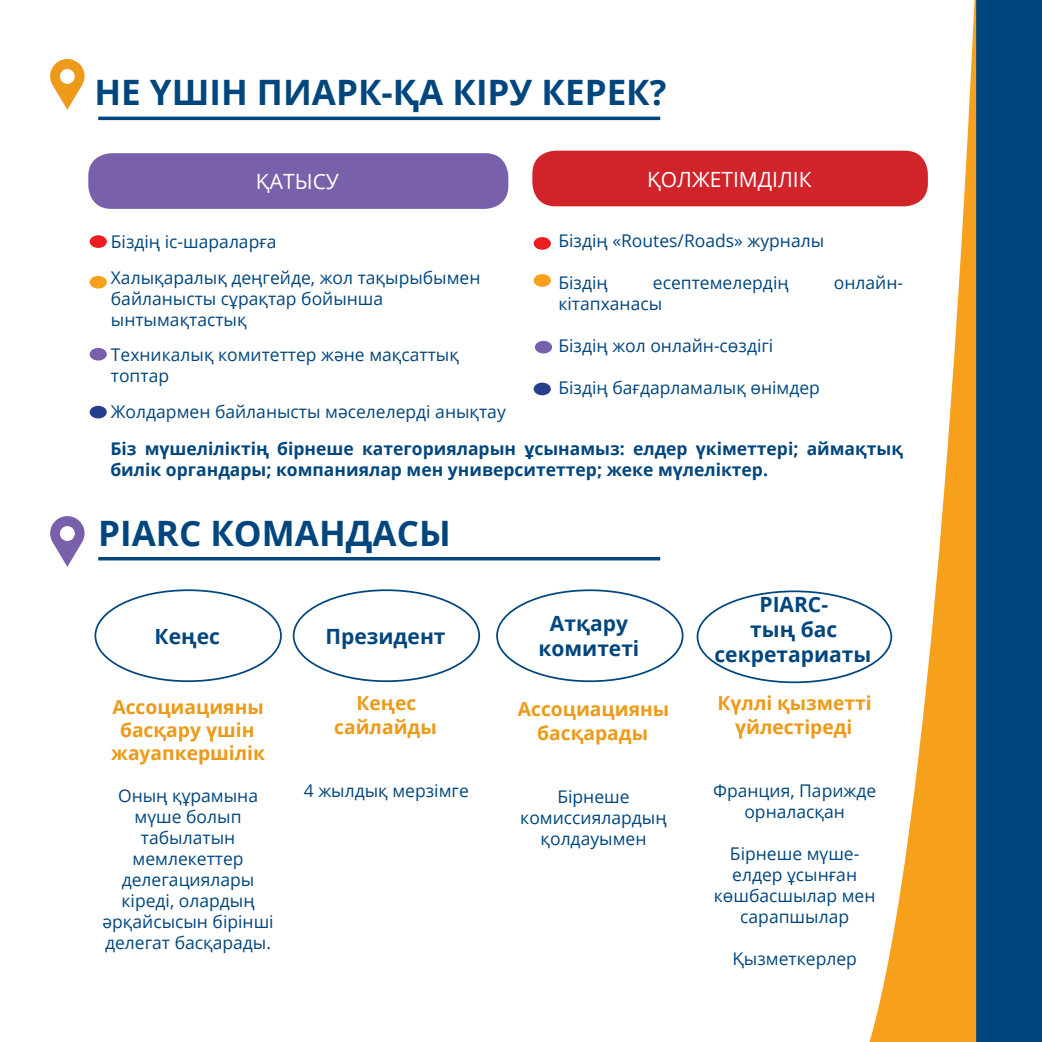
<style>
.page{position:relative;width:1042px;height:1042px;background:#fff}
.page>*{position:absolute;margin:0;border:0;box-sizing:border-box;transform-origin:0 0}
.t1{font:700 35px "Open Sans";color:#00467e}
.t2{font:700 21px/25.2px "Open Sans";color:#00467e;text-align:center}
.t3{font:21px "Open Sans";color:#fff}
.t4{font:700 19.25px/23.1px "Open Sans";color:#ed9a19;text-align:center}
.t5{font:17.5px/21px "Open Sans";color:#00467e;text-align:center}
.t6{font:700 17.5px/21px "Open Sans";color:#00467e}
</style>
<div class="page">
<div style="left:975px;top:0;width:67px;height:1042px;background:#00467e"></div>
<svg style="left:839px;top:0;width:137px;height:1042px"></svg>
<hr style="left:98px;top:117px;width:562px;height:3px;background:#00467e">
<hr style="left:98px;top:557px;width:562px;height:3px;background:#00467e">
<div style="left:696px;top:590px;width:196px;height:93px;border:2px solid #00467e;border-radius:50%"></div>
<div style="left:293px;top:589px;width:187px;height:93px;border:2px solid #00467e;border-radius:50%"></div>
<div style="left:94px;top:589px;width:188px;height:93px;border:2px solid #00467e;border-radius:50%"></div>
<div style="left:496px;top:589px;width:187px;height:93px;border:2px solid #00467e;border-radius:50%"></div>
<svg style="left:50px;top:59px;width:35px;height:51px"></svg>
<svg style="left:50px;top:516px;width:35px;height:51px"></svg>
<div style="left:90px;top:276px;width:17px;height:12px;background:#f6a01b;border-radius:50%"></div>
<div style="left:90px;top:348px;width:17px;height:12px;background:#7960aa;border-radius:50%"></div>
<div style="left:90px;top:406px;width:17px;height:12px;background:#253f8e;border-radius:50%"></div>
<div style="left:534px;top:237px;width:17px;height:13px;background:#ee1d23;border-radius:50%"></div>
<div style="left:535px;top:341px;width:17px;height:12px;background:#7960aa;border-radius:50%"></div>
<div style="left:88px;top:153px;width:420px;height:56px;background:#7960aa;border-radius:23px"></div>
<div style="left:532px;top:151px;width:396px;height:55px;background:#d1232a;border-radius:23px"></div>
<div style="left:90px;top:235px;width:17px;height:13px;background:#ee1d23;border-radius:50%"></div>
<div style="left:534px;top:274px;width:17px;height:13px;background:#f6a01b;border-radius:50%"></div>
<div style="left:534px;top:383px;width:17px;height:12px;background:#253f8e;border-radius:50%"></div>
<p class="t1" style="left:94px;top:68px;width:573px">НЕ ҮШІН ПИАРК-ҚА КІРУ КЕРЕК?</p>
<p class="t3" style="left:256px;top:167px;width:84px">ҚАТЫСУ</p>
<p class="t3" style="left:647px;top:164px;width:166px">ҚОЛЖЕТІМДІЛІК</p>
<p class="t5" style="left:111px;top:230px;width:167px">Біздің іс-шараларға</p>
<p class="t5" style="left:111px;top:266px;width:371px;text-align:left">Халықаралық деңгейде, жол тақырыбымен байланысты сұрақтар бойынша ынтымақтастық</p>
<p class="t5" style="left:111px;top:344px;width:349px;text-align:left">Техникалық комитеттер және мақсаттық топтар</p>
<p class="t5" style="left:111px;top:401px;width:396px">Жолдармен байланысты мәселелерді анықтау</p>
<p class="t5" style="left:558px;top:230px;width:267px">Біздің «Routes/Roads» журналы</p>
<p class="t5" style="left:558px;top:272px;width:51px">Біздің</p>
<p class="t5" style="left:653px;top:272px;width:137px">есептемелердің</p>
<p class="t5" style="left:834px;top:272px;width:71px">онлайн-</p>
<p class="t5" style="left:558px;top:293px;width:105px">кітапханасы</p>
<p class="t5" style="left:558px;top:335px;width:216px">Біздің жол онлайн-сөздігі</p>
<p class="t5" style="left:558px;top:377px;width:263px">Біздің бағдарламалық өнімдер</p>
<p class="t6" style="left:110px;top:438px;width:794px">Біз мүшеліліктің бірнеше категорияларын ұсынамыз: елдер үкіметтері; аймақтық билік органдары; компаниялар мен университеттер; жеке мүлеліктер.</p>
<p class="t1" style="left:98px;top:509px;width:354px">PIARC КОМАНДАСЫ</p>
<p class="t2" style="left:155px;top:623px;width:67px">Кеңес</p>
<p class="t4" style="left:111px;top:695px;width:155px">Ассоциацияны басқару үшін жауапкершілік</p>
<p class="t5" style="left:102px;top:785px;width:173px">Оның құрамына мүше болып табылатын мемлекеттер делегациялары кіреді, олардың әрқайсысын бірінші делегат басқарады.</p>
<p class="t2" style="left:325px;top:623px;width:121px">Президент</p>
<p class="t4" style="left:334px;top:691px;width:104px">Кеңес сайлайды</p>
<p class="t5" style="left:304px;top:779px;width:166px">4 жылдық мерзімге</p>
<p class="t2" style="left:538px;top:610px;width:102px">Атқару комитеті</p>
<p class="t4" style="left:518px;top:697px;width:153px">Ассоциацияны басқарады</p>
<p class="t5" style="left:520px;top:785px;width:148px">Бірнеше комиссиялардың қолдауымен</p>
<p class="t2" style="left:714px;top:591px;width:158px">PIARC-<br>тың бас секретариаты</p>
<p class="t4" style="left:717px;top:691px;width:155px">Күллі қызметті үйлестіреді</p>
<p class="t5" style="left:713px;top:779px;width:165px">Франция, Парижде орналасқан</p>
<p class="t5" style="left:714px;top:842px;width:163px">Бірнеше мүше&shy;елдер ұсынған көшбасшылар мен сарапшылар</p>
<p class="t5" style="left:732px;top:947px;width:126px">Қызметкерлер</p>
</div>
